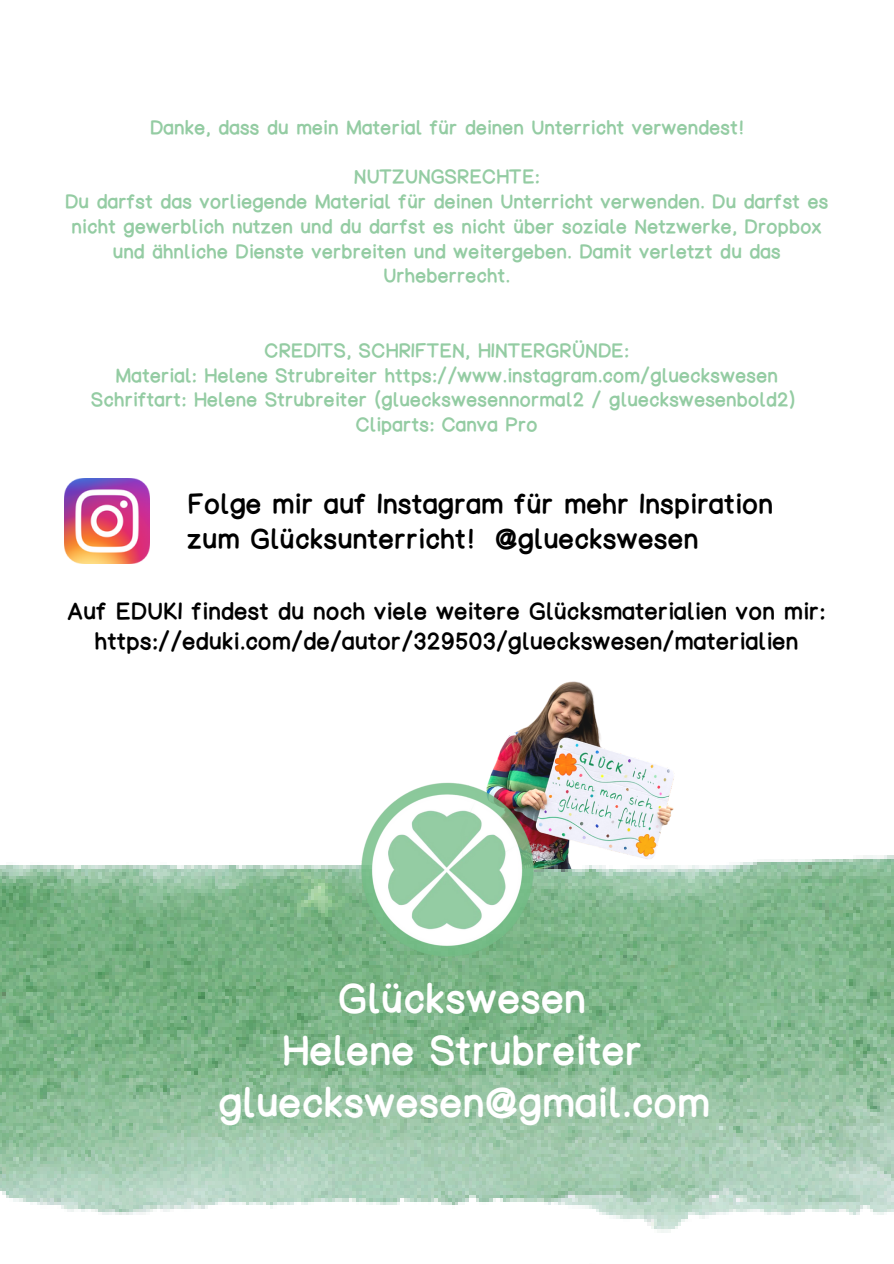
<style>
.page{position:relative;width:894px;height:1264px;background:#fff}
.page>*{position:absolute;margin:0;border:0;box-sizing:border-box;transform-origin:0 0}
.t1{font:37.5px/51.8px "Glueckswesenbold 2";color:#fff;text-align:center}
.t2{font:25.5px/35px "Glueckswesenbold 2";color:#000}
.t3{font:21.75px/30.5px "Glueckswesenbold 2";color:#000;text-align:center}
.t4{font:18px/24.8px "Glueckswesenbold 2";color:#94cca3;text-align:center}
</style>
<div class="page">
<img style="left:497px;top:681px;width:138px;height:78px">
<img style="left:0;top:759px;width:893px;height:474px">
<img style="left:329px;top:778px;width:235px;height:183px">
<img style="left:65px;top:479px;width:84px;height:84px">
<p class="t4" style="left:150px;top:114px;width:595px">Danke, dass du mein Material für deinen Unterricht verwendest!</p>
<p class="t4" style="left:65px;top:164px;width:765px">NUTZUNGSRECHTE:<br>Du darfst das vorliegende Material für deinen Unterricht verwenden. Du darfst es nicht gewerblich nutzen und du darfst es nicht über soziale Netzwerke, Dropbox und ähnliche Dienste verbreiten und weitergeben. Damit verletzt du das Urheberrecht.</p>
<p class="t4" style="left:91px;top:337px;width:705px">CREDITS, SCHRIFTEN, HINTERGRÜNDE:<br>Material: Helene Strubreiter https://www.instagram.com/glueckswesen Schriftart: Helene Strubreiter (glueckswesennormal2 / glueckswesenbold2)<br>Cliparts: Canva Pro</p>
<h2 class="t2" style="left:188px;top:486px;width:587px">Folge mir auf Instagram für mehr Inspiration zum Glücksunterricht! @glueckswesen</h2>
<p class="t3" style="left:69px;top:595px;width:758px">Auf EDUKI findest du noch viele weitere Glücksmaterialien von mir: https://eduki.com/de/autor/329503/glueckswesen/materialien</p>
<h1 class="t1" style="left:219px;top:971px;width:493px">Glückswesen<br>Helene Strubreiter glueckswesen@gmail.com</h1>
</div>
